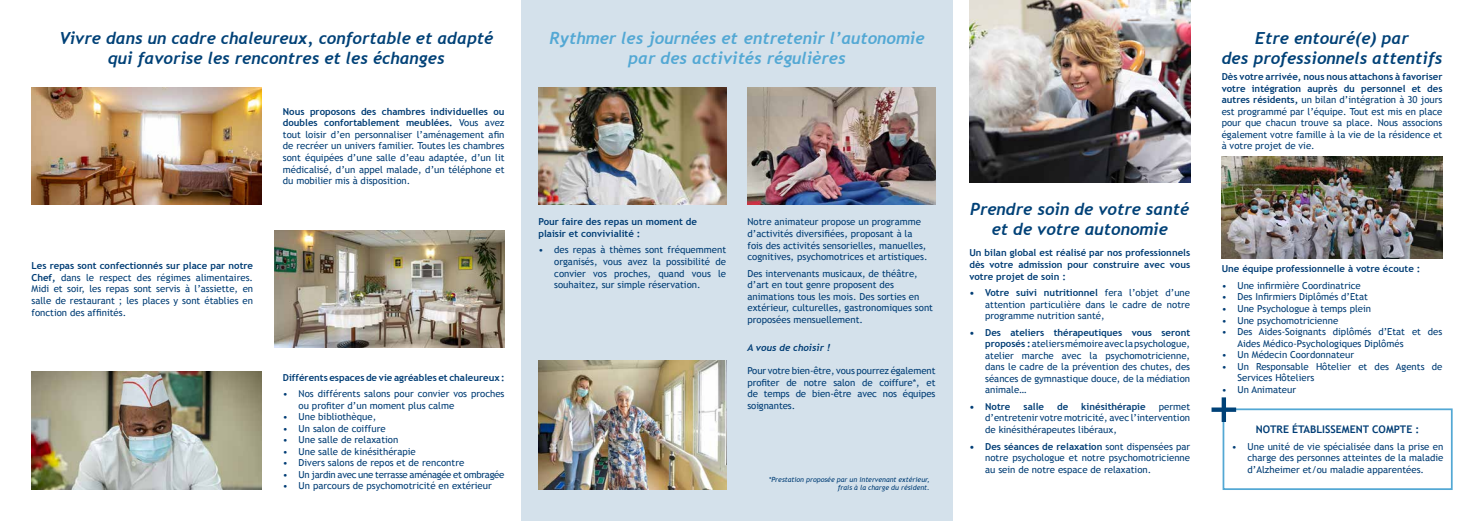
<style>
.page{position:relative;width:1474px;height:521px;background:#fff}
.page>*{position:absolute;margin:0;border:0;box-sizing:border-box;transform-origin:0 0}
.t1{font:italic 700 16.62px/19.9px "Trebuchet";color:#004177;text-align:center}
.t2{font:italic 700 16.62px/19.9px "Trebuchet";color:#53a8d4;text-align:center}
.t3{font:700 10.5px "Trebuchet MS";color:#003d75}
.t4{font:9.62px/11.5px "Trebuchet MS";color:#003d75;text-align:justify}
.t5{font:700 9.62px/11.5px "Trebuchet MS";color:#003d75;text-align:justify}
.t6{font:9.62px "Trebuchet MS";letter-spacing:-.03em;color:#003d75}
.t7{font:italic 700 9.62px "Trebuchet";color:#003d75}
.t8{font:italic 7px/8.4px "Trebuchet MS";color:#003d75;text-align:right}
.s1{font-weight:700}
</style>
<div class="page">
<div style="left:521px;top:0;width:431px;height:521px;background:#d4e1eb"></div>
<div style="left:1222px;top:408px;width:230px;height:82px;border:2px solid #53a8d4"></div>
<img style="left:32px;top:87px;width:230px;height:118px">
<img style="left:969px;top:0;width:221px;height:182px">
<img style="left:1221px;top:156px;width:221px;height:102px">
<img style="left:32px;top:372px;width:230px;height:117px">
<img style="left:274px;top:230px;width:230px;height:118px">
<img style="left:538px;top:87px;width:188px;height:118px">
<img style="left:747px;top:87px;width:188px;height:118px">
<svg style="left:1221px;top:397px;width:4px;height:25px"></svg>
<div style="left:1211px;top:407px;width:25px;height:5px;background:#004177"></div>
<img style="left:538px;top:361px;width:188px;height:128px">
<h1 class="t1" style="left:59px;top:28px;width:436px">Vivre dans un cadre chaleureux, confortable et adapté qui favorise les rencontres et les échanges</h1>
<p class="t4" style="left:283px;top:106px;width:223px"><span class="s1">Nous proposons des chambres individuelles ou doubles confortablement meublées.</span> Vous avez tout loisir d’en personnaliser l’aménagement afin de recréer un univers familier. Toutes les chambres sont équipées d’une salle d’eau adaptée, d’un lit médicalisé, d’un appel malade, d’un téléphone et du mobilier mis à disposition.</p>
<p class="t4" style="left:31px;top:260px;width:223px"><span class="s1">Les repas sont confectionnés sur place par notre Chef,</span> dans le respect des régimes alimentaires.<br>Midi et soir, les repas sont servis à l’assiette, en salle de restaurant ; les places y sont établies en fonction des affinités.</p>
<p class="t5" style="left:283px;top:371px;width:223px">Différents espaces de vie agréables et chaleureux:</p>
<p class="t4" style="left:299px;top:388px;width:207px;text-indent:-16px">• Nos différents salons pour convier vos proches ou profiter d’un moment plus calme</p>
<p class="t4" style="left:283px;top:411px;width:95px">• Une bibliothèque,</p>
<p class="t4" style="left:283px;top:423px;width:104px">• Un salon de coiffure</p>
<p class="t4" style="left:283px;top:434px;width:117px">• Une salle de relaxation</p>
<p class="t4" style="left:283px;top:446px;width:134px">• Une salle de kinésithérapie</p>
<p class="t4" style="left:283px;top:457px;width:183px">• Divers salons de repos et de rencontre</p>
<p class="t6" style="left:283px;top:469px;width:223px">• Un jardin avec une terrasse aménagée et ombragée</p>
<p class="t4" style="left:283px;top:480px;width:210px">• Un parcours de psychomotricité en extérieur</p>
<h1 class="t2" style="left:549px;top:28px;width:376px">Rythmer les journées et entretenir l’autonomie par des activités régulières</h1>
<p class="t5" style="left:538px;top:216px;width:160px">Pour faire des repas un moment de plaisir et convivialité :</p>
<p class="t4" style="left:554px;top:244px;width:173px;text-indent:-16px">• des repas à thèmes sont fréquemment organisés, vous avez la possibilité de convier vos proches, quand vous le souhaitez, sur simple réservation.</p>
<p class="t4" style="left:747px;top:216px;width:182px;text-align:left">Notre animateur propose un programme d’activités diversifiées, proposant à la fois des activités sensorielles, manuelles, cognitives, psychomotrices et artistiques.</p>
<p class="t4" style="left:747px;top:267px;width:187px;text-align:left">Des intervenants musicaux, de théâtre, d’art en tout genre proposent des animations tous les mois. Des sorties en extérieur, culturelles, gastronomiques sont proposées mensuellement.</p>
<p class="t7" style="left:747px;top:341px;width:84px">A vous de choisir !</p>
<p class="t4" style="left:747px;top:365px;width:189px">Pour votre bien-être, vous pourrez également profiter de notre salon de coiffure*, et de temps de bien-être avec nos équipes soignantes.</p>
<p class="t8" style="left:769px;top:475px;width:162px">*Prestation proposée par un intervenant extérieur, frais à la charge du résident.</p>
<h1 class="t1" style="left:970px;top:199px;width:220px">Prendre soin de votre santé et de votre autonomie</h1>
<p class="t5" style="left:969px;top:247px;width:222px">Un bilan global est réalisé par nos professionnels dès votre admission pour construire avec vous votre projet de soin :</p>
<p class="t4" style="left:985px;top:287px;width:206px;text-indent:-16px"><span class="s1">• Votre suivi nutritionnel</span> fera l’objet d’une attention particulière dans le cadre de notre programme nutrition santé,</p>
<p class="t4" style="left:985px;top:326px;width:206px;text-indent:-16px"><span class="s1">• Des ateliers thérapeutiques vous seront proposés :</span> ateliers mémoire avec la psychologue, atelier marche avec la psychomotricienne, dans le cadre de la prévention des chutes, des séances de gymnastique douce, de la médiation animale…</p>
<p class="t5" style="left:969px;top:401px;width:43px">• Notre</p>
<p class="t5" style="left:1023px;top:401px;width:22px">salle</p>
<p class="t5" style="left:1057px;top:401px;width:13px">de</p>
<p class="t5" style="left:1081px;top:401px;width:66px">kinésithérapie</p>
<p class="t4" style="left:985px;top:401px;width:206px;text-indent:174px">permet d’entretenir votre motricité, avec l’intervention de kinésithérapeutes libéraux,</p>
<p class="t4" style="left:985px;top:440px;width:206px;text-indent:-16px"><span class="s1">• Des séances de relaxation</span> sont dispensées par notre psychologue et notre psychomotricienne au sein de notre espace de relaxation.</p>
<h1 class="t1" style="left:1221px;top:28px;width:222px">Etre entouré(e) par<br>des professionnels attentifs</h1>
<p class="t4" style="left:1221px;top:71px;width:222px"><span class="s1">Dès votre arrivée, nous nous attachons à favoriser votre intégration auprès du personnel et des autres résidents,</span> un bilan d’intégration à 30 jours est programmé par l’équipe. Tout est mis en place pour que chacun trouve sa place. Nous associons également votre famille à la vie de la résidence et à votre projet de vie.</p>
<p class="t5" style="left:1221px;top:263px;width:200px">Une équipe professionnelle à votre écoute :</p>
<p class="t4" style="left:1221px;top:280px;width:141px">• Une infirmière Coordinatrice</p>
<p class="t4" style="left:1221px;top:291px;width:148px">• Des Infirmiers Diplômés d’Etat</p>
<p class="t4" style="left:1221px;top:303px;width:151px">• Une Psychologue à temps plein</p>
<p class="t4" style="left:1221px;top:314px;width:118px">• Une psychomotricienne</p>
<p class="t4" style="left:1237px;top:326px;width:206px;text-indent:-16px">• Des Aides-Soignants diplômés d’Etat et des<br>Aides Médico-Psychologiques Diplômés</p>
<p class="t4" style="left:1221px;top:349px;width:134px">• Un Médecin Coordonnateur</p>
<p class="t4" style="left:1237px;top:361px;width:206px;text-indent:-16px">• Un Responsable Hôtelier et des Agents de<br>Services Hôteliers</p>
<p class="t4" style="left:1221px;top:384px;width:76px">• Un Animateur</p>
<p class="t3" style="left:1255px;top:423px;width:165px">NOTRE ÉTABLISSEMENT COMPTE :</p>
<p class="t4" style="left:1247px;top:441px;width:197px;text-indent:-16px">• Une unité de vie spécialisée dans la prise en charge des personnes atteintes de la maladie d’Alzheimer et/ou maladie apparentées.</p>
</div>
